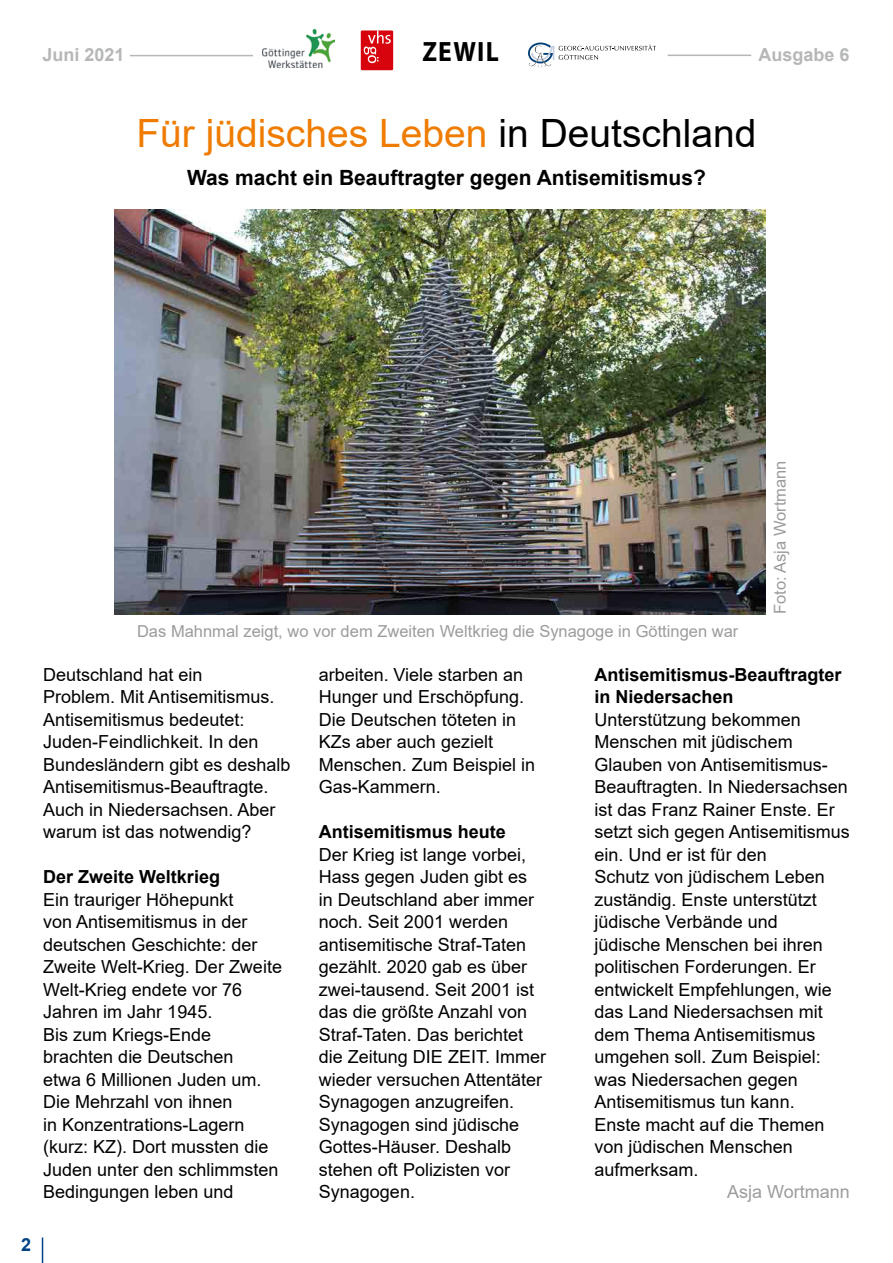
<style>
.page{position:relative;width:893px;height:1263px;background:#fff}
.page>*{position:absolute;margin:0;border:0;box-sizing:border-box;transform-origin:0 0}
.t1{font:39px "Arial";color:#ef7c00}
.t2{font:700 28.05px "Myriad Pro";letter-spacing:.05em;color:#000;scale:.91 1}
.t3{font:700 21px "Arial";color:#000}
.t4{font:18px/22.5px "Arial";color:#000}
.t5{font:700 18px/22.5px "Arial";color:#000}
.t6{font:700 18px "Arial";color:#b6b7b8}
.t7{font:18px "Arial";color:#9c9c9d}
.t8{font:700 18px "Arial";color:#004188}
.t9{font:16.5px "Arial";color:#9c9c9d}
.s1{color:#000}
</style>
<div class="page">
<svg style="left:42px;top:1237px;width:1px;height:26px"></svg>
<img style="left:115px;top:209px;width:650px;height:405px">
<hr style="left:130px;top:55px;width:123px;height:1px;background:#b6b7b8">
<hr style="left:668px;top:55px;width:83px;height:1px;background:#b6b7b8">
<svg style="left:528px;top:42px;width:128px;height:25px"></svg>
<img style="left:263px;top:30px;width:71px;height:37px">
<div style="left:361px;top:31px;width:32px;height:39px;background:#d7040d"></div>
<svg style="left:364px;top:31px;width:27px;height:32px"></svg>
<p class="t6" style="left:43px;top:42px;width:84px">Juni 2021</p>
<h2 class="t2" style="left:422px;top:33px;width:86px">ZEWIL</h2>
<p class="t6" style="left:758px;top:42px;width:93px">Ausgabe 6</p>
<h1 class="t1" style="left:136px;top:107px;width:621px">Für jüdisches Leben <span class="s1">in Deutschland</span></h1>
<p class="t3" style="left:187px;top:163px;width:520px">Was macht ein Beauftragter gegen Antisemitismus?</p>
<p class="t9" style="left:137px;top:620px;width:603px">Das Mahnmal zeigt, wo vor dem Zweiten Weltkrieg die Synagoge in Göttingen war</p>
<p class="t9" style="left:769px;top:614px;width:155px;rotate:-90deg">Foto: Asja Wortmann</p>
<p class="t4" style="left:43px;top:663px;width:249px">Deutschland hat ein<br>Problem. Mit Antisemitismus.<br>Antisemitismus bedeutet:<br>Juden-Feindlichkeit. In den<br>Bundesländern gibt es deshalb<br>Antisemitismus-Beauftragte.<br>Auch in Niedersachsen. Aber warum ist das notwendig?</p>
<p class="t5" style="left:43px;top:866px;width:178px">Der Zweite Weltkrieg</p>
<p class="t4" style="left:43px;top:888px;width:240px">Ein trauriger Höhepunkt<br>von Antisemitismus in der deutschen Geschichte: der<br>Zweite Welt-Krieg. Der Zweite<br>Welt-Krieg endete vor 76<br>Jahren im Jahr 1945.<br>Bis zum Kriegs-Ende brachten die Deutschen<br>etwa 6 Millionen Juden um.<br>Die Mehrzahl von ihnen<br>in Konzentrations-Lagern (kurz: KZ). Dort mussten die<br>Juden unter den schlimmsten<br>Bedingungen leben und</p>
<p class="t4" style="left:319px;top:663px;width:218px">arbeiten. Viele starben an<br>Hunger und Erschöpfung.<br>Die Deutschen töteten in<br>KZs aber auch gezielt<br>Menschen. Zum Beispiel in<br>Gas-Kammern.</p>
<p class="t5" style="left:319px;top:821px;width:189px">Antisemitismus heute</p>
<p class="t4" style="left:319px;top:843px;width:229px">Der Krieg ist lange vorbei,<br>Hass gegen Juden gibt es<br>in Deutschland aber immer noch. Seit 2001 werden antisemitische Straf-Taten gezählt. 2020 gab es über zwei-tausend. Seit 2001 ist das die größte Anzahl von<br>Straf-Taten. Das berichtet die Zeitung DIE ZEIT. Immer wieder versuchen Attentäter<br>Synagogen anzugreifen.<br>Synagogen sind jüdische<br>Gottes-Häuser. Deshalb stehen oft Polizisten vor<br>Synagogen.</p>
<p class="t5" style="left:595px;top:663px;width:249px">Antisemitismus-Beauftragter in Niedersachen</p>
<p class="t4" style="left:595px;top:708px;width:257px">Unterstützung bekommen<br>Menschen mit jüdischem<br>Glauben von Antisemitismus-<br>Beauftragten. In Niedersachsen ist das Franz Rainer Enste. Er setzt sich gegen Antisemitismus ein. Und er ist für den<br>Schutz von jüdischem Leben zuständig. Enste unterstützt jüdische Verbände und<br>jüdische Menschen bei ihren politischen Forderungen. Er entwickelt Empfehlungen, wie das Land Niedersachsen mit dem Thema Antisemitismus umgehen soll. Zum Beispiel: was Niedersachen gegen<br>Antisemitismus tun kann.<br>Enste macht auf die Themen von jüdischen Menschen aufmerksam.</p>
<p class="t7" style="left:727px;top:1179px;width:124px">Asja Wortmann</p>
<p class="t8" style="left:21px;top:1231px;width:12px">2</p>
</div>
